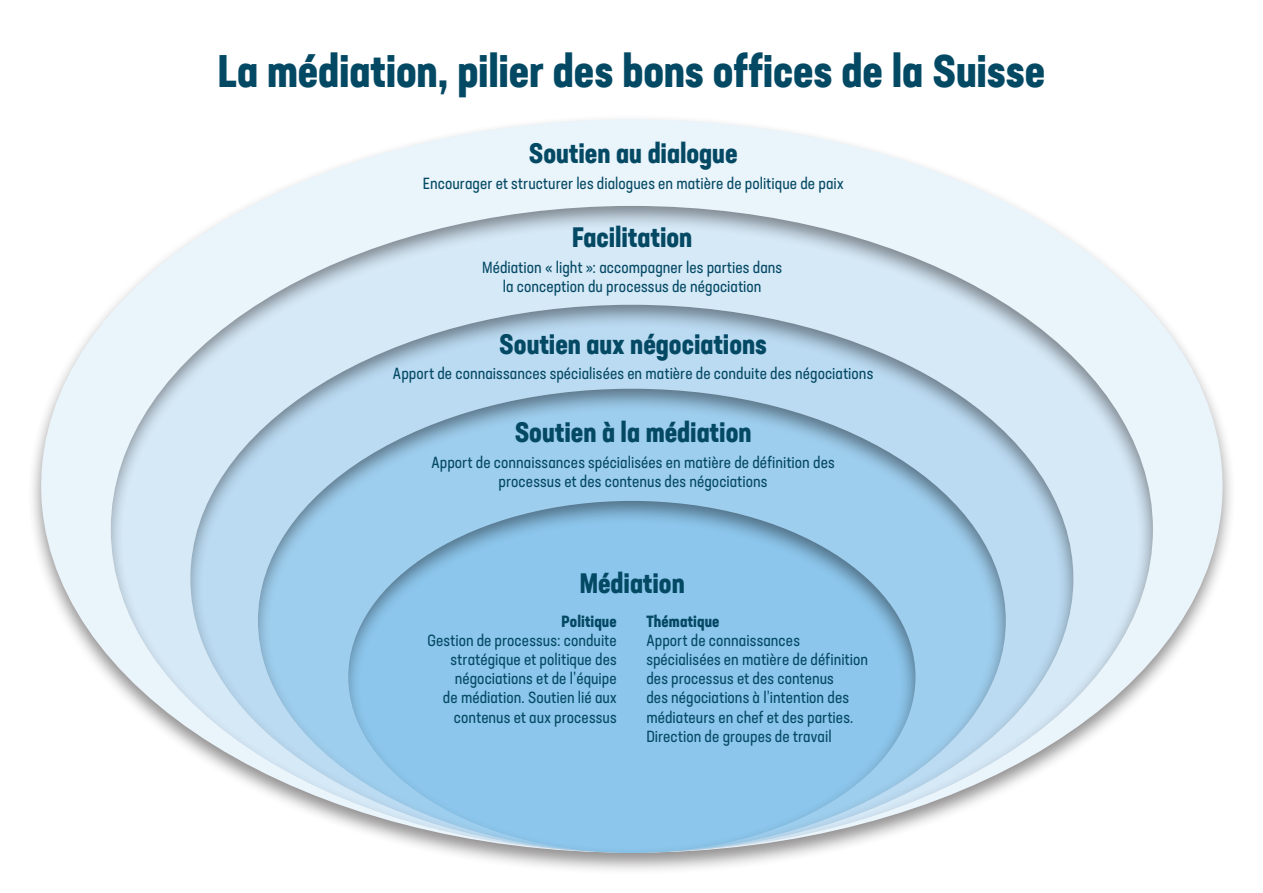
<style>
.page{position:relative;width:1263px;height:893px;background:#fff}
.page>*{position:absolute;margin:0;border:0;box-sizing:border-box;transform-origin:0 0}
.t1{font:700 condensed 45px "Neusa Next Std";letter-spacing:-.005em;color:#044964}
.t2{font:700 condensed 27.75px "Neusa Next Std";color:#044964}
.t3{font:condensed 16.05px/19.2px "Neusa Next Std";letter-spacing:.005em;color:#044964;text-align:center}
.t4{font:700 condensed 16.05px "Neusa Next Std";letter-spacing:.01em;color:#044964}
</style>
<div class="page">
<div style="left:27px;top:114px;width:1209px;height:761px;background:#231f20;opacity:.5"></div>
<div style="left:41px;top:119px;width:1181px;height:734px;background:#eaf4fb;border-radius:50%"></div>
<div style="left:109px;top:205px;width:1044px;height:649px;background:#231f20;opacity:.5"></div>
<div style="left:189px;top:304px;width:885px;height:549px;background:#231f20;opacity:.5"></div>
<div style="left:257px;top:388px;width:750px;height:465px;background:#231f20;opacity:.5"></div>
<div style="left:347px;top:500px;width:569px;height:354px;background:#231f20;opacity:.5"></div>
<p class="t1" style="left:218px;top:43px;width:829px">La médiation, pilier des bons offices de la Suisse</p>
<p class="t2" style="left:529px;top:136px;width:210px">Soutien au dialogue</p>
<p class="t3" style="left:423px;top:174px;width:422px">Encourager et structurer les dialogues en matière de politique de paix</p>
<p class="t2" style="left:572px;top:220px;width:122px">Facilitation</p>
<p class="t3" style="left:482px;top:258px;width:302px">Médiation « light »: accompagner les parties dans la conception du processus de négociation</p>
<p class="t2" style="left:499px;top:326px;width:269px">Soutien aux négociations</p>
<p class="t3" style="left:393px;top:364px;width:482px">Apport de connaissances spécialisées en matière de conduite des négociations</p>
<p class="t2" style="left:515px;top:414px;width:238px">Soutien à la médiation</p>
<p class="t3" style="left:431px;top:452px;width:405px">Apport de connaissances spécialisées en matière de définition des processus et des contenus des négociations</p>
<p class="t2" style="left:580px;top:566px;width:107px">Médiation</p>
<p class="t4" style="left:562px;top:611px;width:57px">Politique</p>
<p class="t3" style="left:427px;top:630px;width:191px;text-align:right">Gestion de processus: conduite stratégique et politique des négociations et de l’équipe<br>de médiation. Soutien lié aux contenus et aux processus</p>
<p class="t4" style="left:646px;top:611px;width:75px">Thématique</p>
<p class="t3" style="left:646px;top:630px;width:223px;text-align:left">Apport de connaissances spécialisées en matière de définition des processus et des contenus<br>des négociations à l’intention des médiateurs en chef et des parties.</p>
<p class="t3" style="left:646px;top:726px;width:187px">Direction de groupes de travail</p>
</div>
